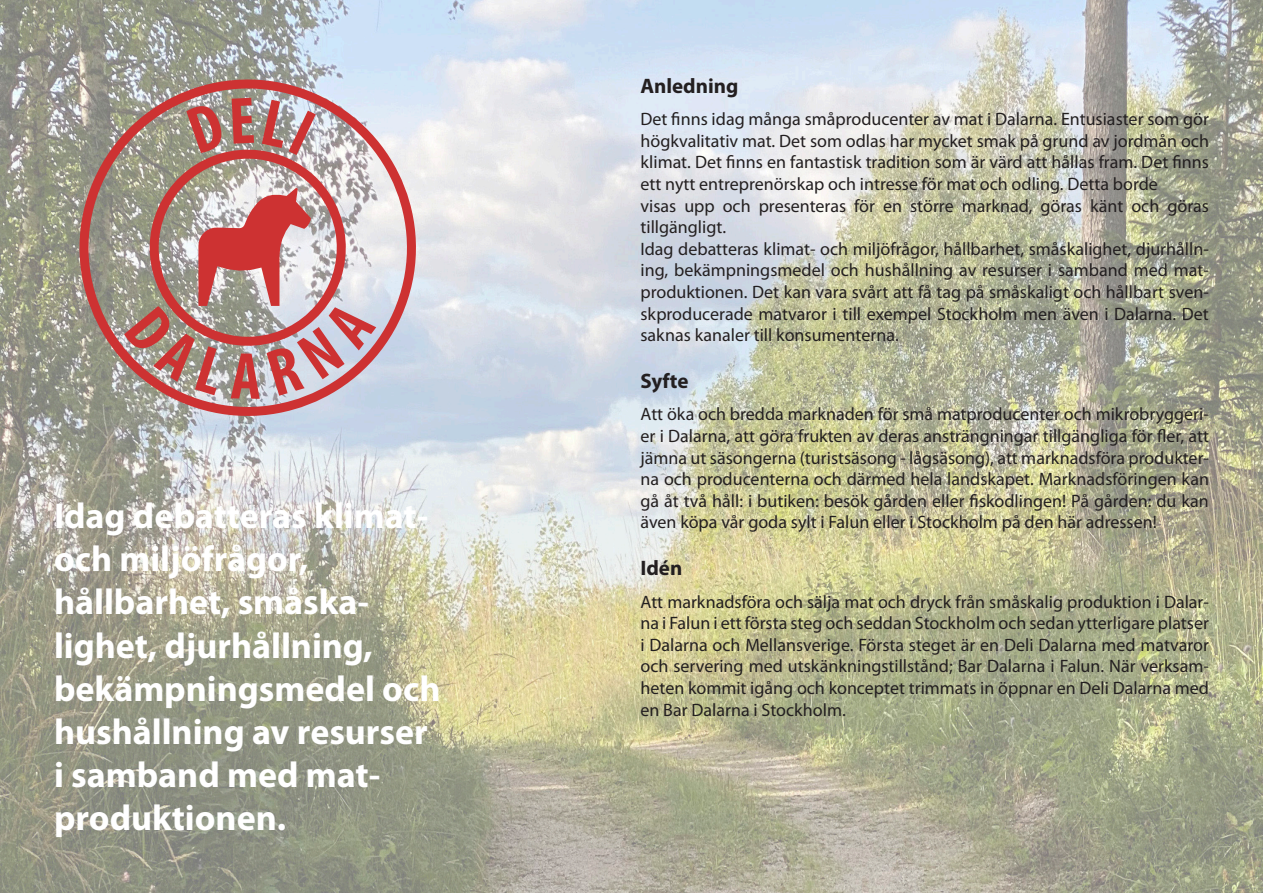
<style>
.page{position:relative;width:1263px;height:893px;background:#fff}
.page>*{position:absolute;margin:0;border:0;box-sizing:border-box;transform-origin:0 0}
.t1{font:700 36px/43.2px "Myriad Pro";color:#fff}
.t2{font:700 21px "Myriad Pro";color:#231f20}
.t3{font:18px/21.6px "Myriad Pro";color:#231f20;text-align:justify}
</style>
<div class="page">
<img style="left:0;top:0;width:1263px;height:893px">
<svg style="left:62px;top:62px;width:372px;height:372px;background:#bbadab"></svg>
<svg style="left:186px;top:98px;width:68px;height:55px;background:#a7a499"></svg>
<svg style="left:262px;top:100px;width:54px;height:55px;background:#b9b9bb"></svg>
<svg style="left:124px;top:188px;width:252px;height:211px;background:#c1a2a0"></svg>
<p class="t1" style="left:54px;top:493px;width:376px">Idag debatteras klimat&shy;och miljöfrågor,</p>
<p class="t1" style="left:54px;top:579px;width:320px">hållbarhet, småska&shy;lighet, djurhållning,</p>
<p class="t1" style="left:54px;top:666px;width:388px">bekämpningsmedel och hushållning av resurser i samband med mat&shy;produktionen.</p>
<p class="t2" style="left:640px;top:72px;width:99px">Anledning</p>
<p class="t3" style="left:640px;top:108px;width:570px">Det finns idag många småproducenter av mat i Dalarna. Entusiaster som gör högkvalitativ mat. Det som odlas har mycket smak på grund av jordmån och klimat. Det finns en fantastisk tradition som är värd att hållas fram. Det finns ett nytt entreprenörskap och intresse för mat och odling. Detta borde</p>
<p class="t3" style="left:640px;top:194px;width:570px">visas upp och presenteras för en större marknad, göras känt och göras tillgängligt.</p>
<p class="t3" style="left:640px;top:238px;width:570px">Idag debatteras klimat- och miljöfrågor, hållbarhet, småskalighet, djurhålln&shy;ing, bekämpningsmedel och hushållning av resurser i samband med mat&shy;produktionen. Det kan vara svårt att få tag på småskaligt och hållbart sven&shy;skproducerade matvaror i till exempel Stockholm men även i Dalarna. Det saknas kanaler till konsumenterna.</p>
<p class="t2" style="left:640px;top:367px;width:50px">Syfte</p>
<p class="t3" style="left:640px;top:403px;width:570px">Att öka och bredda marknaden för små matproducenter och mikrobryggeri&shy;er i Dalarna, att göra frukten av deras ansträngningar tillgängliga för fler, att jämna ut säsongerna (turistsäsong - lågsäsong), att marknadsföra produkter&shy;na och producenterna och därmed hela landskapet. Marknadsföringen kan gå åt två håll: i butiken: besök gården eller fiskodlingen! På gården: du kan även köpa vår goda sylt i Falun eller i Stockholm på den här adressen!</p>
<p class="t2" style="left:640px;top:554px;width:43px">Idén</p>
<p class="t3" style="left:640px;top:590px;width:570px">Att marknadsföra och sälja mat och dryck från småskalig produktion i Dalar&shy;na i Falun i ett första steg och seddan Stockholm och sedan ytterligare platser i Dalarna och Mellansverige. Första steget är en Deli Dalarna med matvaror och servering med utskänkningstillstånd; Bar Dalarna i Falun. När verksam&shy;heten kommit igång och konceptet trimmats in öppnar en Deli Dalarna med en Bar Dalarna i Stockholm.</p>
</div>
